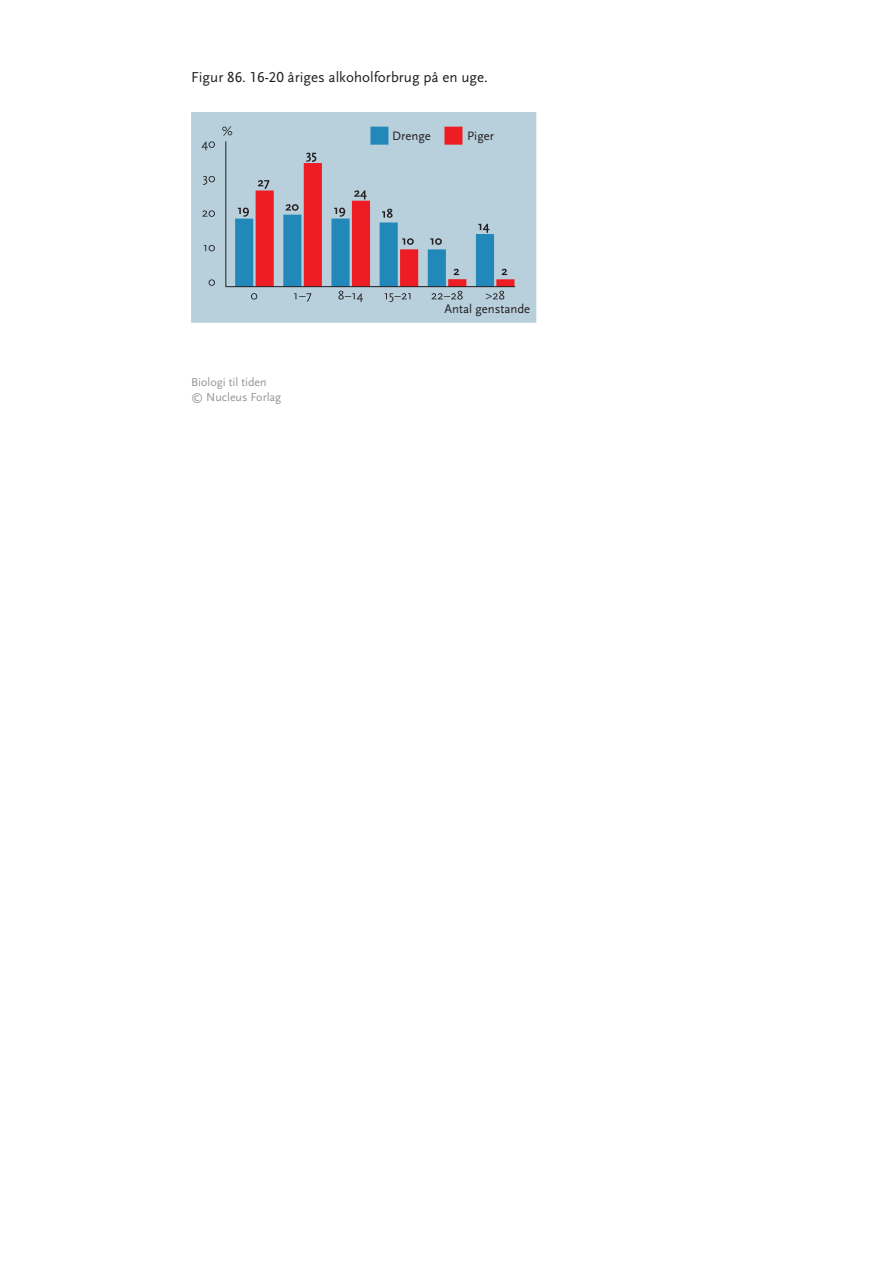
<style>
.page{position:relative;width:893px;height:1263px;background:#fff}
.page>*{position:absolute;margin:0;border:0;box-sizing:border-box;transform-origin:0 0}
.t1{font:15px "Scala Sans LF";color:#231f20}
.t2{font:12.75px "Scala Sans LF";color:#231f20}
.t3{font:12px/14.4px "Scala Sans LF";color:#939598}
</style>
<div class="page">
<div style="left:191px;top:112px;width:345px;height:211px;background:#b8cfdc"></div>
<svg style="left:201px;top:141px;width:14px;height:9px"></svg>
<svg style="left:203px;top:176px;width:12px;height:9px"></svg>
<svg style="left:202px;top:210px;width:13px;height:7px"></svg>
<svg style="left:204px;top:245px;width:11px;height:6px"></svg>
<svg style="left:209px;top:279px;width:6px;height:7px"></svg>
<svg style="left:222px;top:126px;width:293px;height:176px"></svg>
<p class="t1" style="left:191px;top:69px;width:298px">Figur 86. 16-20 åriges alkoholforbrug på en uge.</p>
<p class="t2" style="left:392px;top:129px;width:40px">Drenge</p>
<p class="t2" style="left:467px;top:129px;width:28px">Piger</p>
<p class="t3" style="left:191px;top:375px;width:92px">Biologi til tiden © Nucleus Forlag</p>
<p class="t2" style="left:445px;top:302px;width:87px">Antal genstande</p>
</div>
